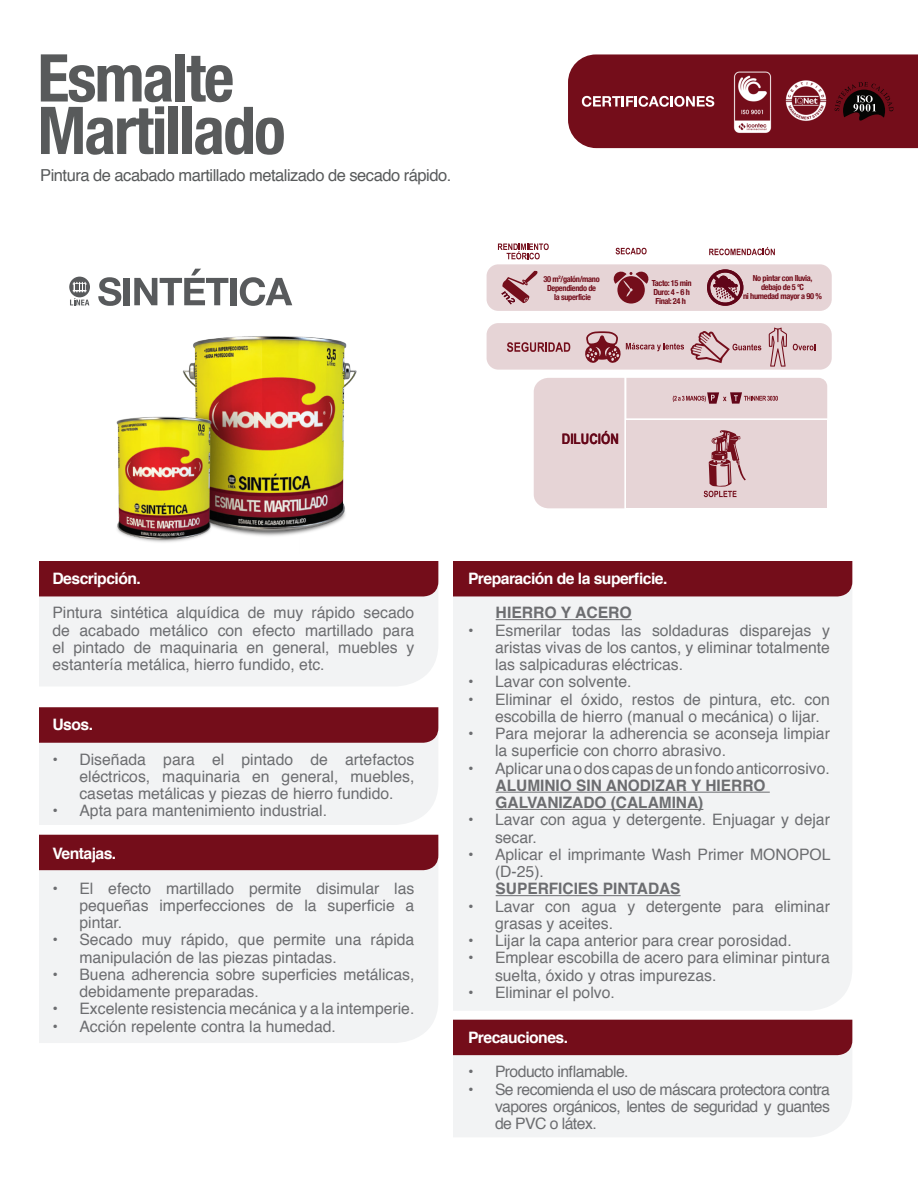
<style>
.page{position:relative;width:918px;height:1188px;background:#fff}
.page>*{position:absolute;margin:0;border:0;box-sizing:border-box;transform-origin:0 0}
.PARRAFOS{font:700 condensed 66px "Helvetica Neue";letter-spacing:-.03em;color:#585a5b}
.PARRAFOS-2{font:16.5px "Helvetica";letter-spacing:-.03em;color:#585a5b}
.PARRAFOS-3{font:15.75px/17.2px "Helvetica";color:#6c6d70}
.PARRAFOS-4{font:700 15.75px/17.2px "Helvetica";color:#6c6d70}
.TÍTULOS{font:700 15.75px "Helvetica";letter-spacing:-.035em;color:#fff}
.PARRAFOS-5{font:15.75px "Helvetica";letter-spacing:-.035em;color:#6c6d70}
.t1{font:700 14.4px "Arial Narrow";color:#740e1b}
.t2{font:700 condensed 8.4px/9px "Helvetica Neue";letter-spacing:-.04em;color:#740e1b;text-align:center}
</style>
<div class="page">
<div style="left:39px;top:596px;width:399px;height:90px;background:#f2f3f4"></div>
<div style="left:39px;top:743px;width:399px;height:82px;background:#f2f3f4"></div>
<div style="left:39px;top:870px;width:399px;height:173px;background:#f2f3f4"></div>
<div style="left:39px;top:561px;width:399px;height:35px;background:#740d1a"></div>
<div style="left:39px;top:707px;width:399px;height:36px;background:#740d1a"></div>
<div style="left:39px;top:835px;width:399px;height:35px;background:#740d1a"></div>
<div style="left:453px;top:596px;width:399px;height:414px;background:#f2f3f4"></div>
<div style="left:453px;top:561px;width:399px;height:35px;background:#740d1a"></div>
<div style="left:453px;top:1055px;width:399px;height:82px;background:#f2f3f4"></div>
<div style="left:453px;top:1020px;width:399px;height:35px;background:#740d1a"></div>
<hr style="left:496px;top:619px;width:136px;height:1px;background:#6c6d70">
<hr style="left:496px;top:792px;width:274px;height:1px;background:#6c6d70">
<hr style="left:496px;top:809px;width:207px;height:1px;background:#6c6d70">
<hr style="left:496px;top:895px;width:185px;height:1px;background:#6c6d70">
<div style="left:487px;top:264px;width:345px;height:47px;background:#e6d4d6;border-radius:12px"></div>
<svg style="left:616px;top:248px;width:31px;height:6px"></svg>
<svg style="left:613px;top:271px;width:36px;height:33px"></svg>
<svg style="left:709px;top:247px;width:66px;height:8px"></svg>
<svg style="left:707px;top:269px;width:36px;height:37px"></svg>
<svg style="left:498px;top:243px;width:51px;height:16px"></svg>
<svg style="left:501px;top:270px;width:37px;height:34px"></svg>
<div style="left:534px;top:378px;width:293px;height:130px;background:#e6d4d6"></div>
<svg style="left:627px;top:421px;width:200px;height:87px;background:#e0cacc"></svg>
<svg style="left:487px;top:323px;width:345px;height:47px;background:#d9bfc2"></svg>
<svg style="left:568px;top:54px;width:350px;height:94px;background:#761723"></svg>
<img style="left:733px;top:68px;width:40px;height:67px">
<img style="left:784px;top:78px;width:44px;height:45px">
<img style="left:69px;top:268px;width:288px;height:275px">
<p class="PARRAFOS" style="left:38px;top:23px;width:198px">Esmalte</p>
<p class="PARRAFOS" style="left:38px;top:76px;width:250px">Martillado</p>
<p class="PARRAFOS-2" style="left:40px;top:163px;width:413px">Pintura de acabado martillado metalizado de secado rápido.</p>
<p class="t2" style="left:544px;top:274px;width:58px">30 m<sup>2</sup>/galón/mano<br>Dependiendo de la superficie</p>
<p class="t2" style="left:652px;top:278px;width:41px;text-align:left">Tacto: 15 min<br>Duro: 4 - 6 h<br>Final: 24 h</p>
<p class="t1" style="left:562px;top:428px;width:59px">DILUCIÓN</p>
<p class="t2" style="left:743px;top:273px;width:81px">No pintar con lluvia, debajo de 5 ºC<br>ni humedad mayor a 90 %</p>
<p class="TÍTULOS" style="left:52px;top:566px;width:90px">Descripción.</p>
<p class="PARRAFOS-3" style="left:52px;top:605px;width:363px;text-align:justify">Pintura sintética alquídica de muy rápido secado de acabado metálico con efecto martillado para el pintado de maquinaria en general, muebles y estantería metálica, hierro fundido, etc.</p>
<p class="TÍTULOS" style="left:52px;top:712px;width:42px">Usos.</p>
<p class="PARRAFOS-3" style="left:79px;top:751px;width:336px;text-align:justify;text-indent:-27px">• Diseñada para el pintado de artefactos eléctricos, maquinaria en general, muebles, casetas metálicas y piezas de hierro fundido.</p>
<p class="PARRAFOS-3" style="left:52px;top:803px;width:276px">• Apta para mantenimiento industrial.</p>
<p class="TÍTULOS" style="left:52px;top:841px;width:65px">Ventajas.</p>
<p class="PARRAFOS-3" style="left:79px;top:880px;width:336px;text-align:justify;text-indent:-27px">• El efecto martillado permite disimular las pequeñas imperfecciones de la superficie a pintar.</p>
<p class="PARRAFOS-3" style="left:79px;top:932px;width:336px;text-indent:-27px">• Secado muy rápido, que permite una rápida manipulación de las piezas pintadas.</p>
<p class="PARRAFOS-3" style="left:79px;top:966px;width:336px;text-indent:-27px">• Buena adherencia sobre superficies metálicas, debidamente preparadas.</p>
<p class="PARRAFOS-3" style="left:52px;top:1001px;width:363px">• Excelente resistencia mecánica y a la intemperie.</p>
<p class="PARRAFOS-3" style="left:52px;top:1018px;width:285px">• Acción repelente contra la humedad.</p>
<p class="TÍTULOS" style="left:468px;top:566px;width:201px">Preparación de la superficie.</p>
<p class="PARRAFOS-4" style="left:496px;top:605px;width:138px">HIERRO Y ACERO</p>
<p class="PARRAFOS-3" style="left:495px;top:622px;width:336px;text-align:justify;text-indent:-27px">• Esmerilar todas las soldaduras disparejas y aristas vivas de los cantos, y eliminar totalmente las salpicaduras eléctricas.</p>
<p class="PARRAFOS-3" style="left:468px;top:674px;width:165px">• Lavar con solvente.</p>
<p class="PARRAFOS-3" style="left:495px;top:691px;width:336px;text-indent:-27px">• Eliminar el óxido, restos de pintura, etc. con escobilla de hierro (manual o mecánica) o lijar.</p>
<p class="PARRAFOS-3" style="left:495px;top:726px;width:336px;text-indent:-27px">• Para mejorar la adherencia se aconseja limpiar la superficie con chorro abrasivo.</p>
<p class="PARRAFOS-3" style="left:468px;top:760px;width:363px">• Aplicar una o dos capas de un fondo anticorrosivo.</p>
<p class="PARRAFOS-4" style="left:496px;top:777px;width:271px">ALUMINIO SIN ANODIZAR Y HIERRO<br>GALVANIZADO (CALAMINA)</p>
<p class="PARRAFOS-3" style="left:495px;top:812px;width:336px;text-indent:-27px">• Lavar con agua y detergente. Enjuagar y dejar secar.</p>
<p class="PARRAFOS-3" style="left:495px;top:846px;width:337px;text-indent:-27px">• Aplicar el imprimante Wash Primer MONOPOL (D-25).</p>
<p class="PARRAFOS-4" style="left:496px;top:881px;width:186px">SUPERFICIES PINTADAS</p>
<p class="PARRAFOS-3" style="left:495px;top:898px;width:336px;text-indent:-27px">• Lavar con agua y detergente para eliminar grasas y aceites.</p>
<p class="PARRAFOS-3" style="left:468px;top:933px;width:325px">• Lijar la capa anterior para crear porosidad.</p>
<p class="PARRAFOS-3" style="left:495px;top:950px;width:336px;text-indent:-27px">• Emplear escobilla de acero para eliminar pintura suelta, óxido y otras impurezas.</p>
<p class="PARRAFOS-3" style="left:468px;top:984px;width:148px">• Eliminar el polvo.</p>
<p class="TÍTULOS" style="left:468px;top:1025px;width:102px">Precauciones.</p>
<p class="PARRAFOS-5" style="left:468px;top:1060px;width:162px">• Producto inflamable.</p>
<p class="PARRAFOS-3" style="left:495px;top:1081px;width:336px;text-align:justify;text-indent:-27px">• Se recomienda el uso de máscara protectora contra vapores orgánicos, lentes de seguridad y guantes de PVC o látex.</p>
</div>
